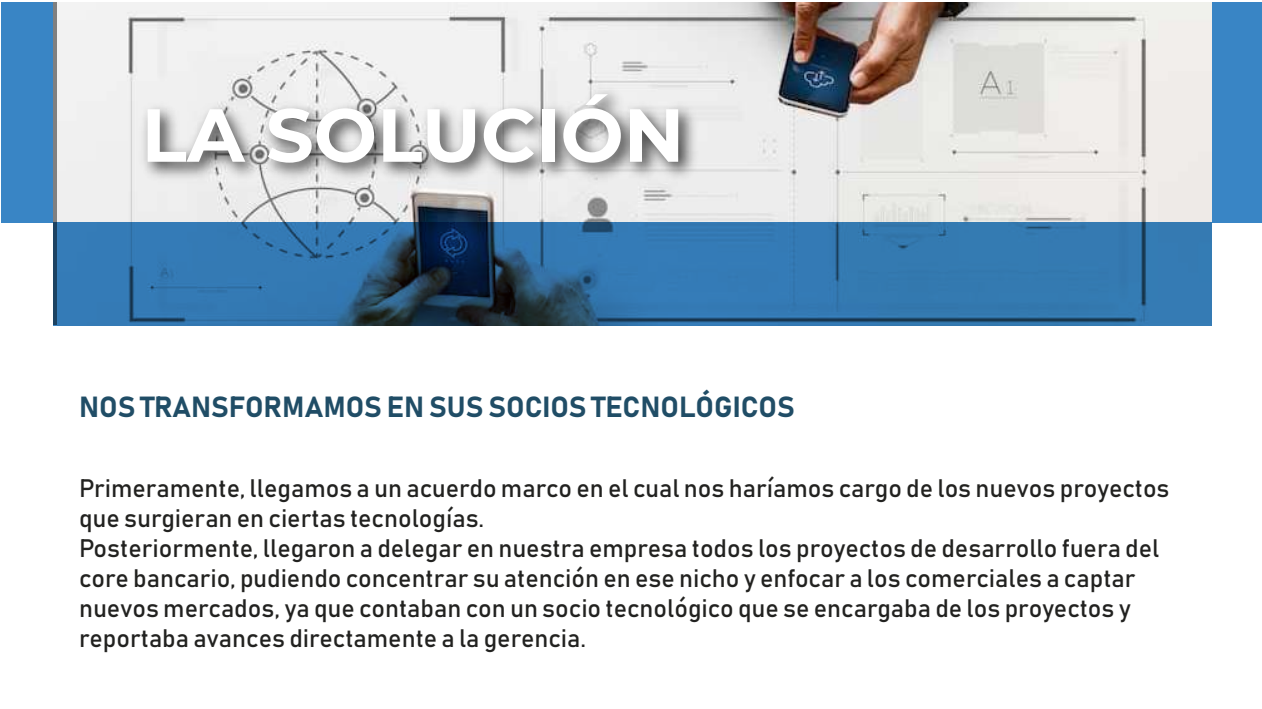
<style>
.page{position:relative;width:1262px;height:709px;background:#fff}
.page>*{position:absolute;margin:0;border:0;box-sizing:border-box;transform-origin:0 0}
.t1{font:700 75px "Montserrat";color:#fff}
.t2{font:28.75px "Bahnschrift";color:#204d66}
.t3{font:25px/30px "Bahnschrift";color:#222220}
</style>
<div class="page">
<div style="left:1px;top:2px;width:1260px;height:220px;background:#3985c5"></div>
<img style="left:57px;top:2px;width:1154px;height:220px">
<svg style="left:53px;top:222px;width:1158px;height:104px;background:#2f6d9f"></svg>
<img style="left:128px;top:81px;width:620px;height:169px">
<h1 class="t1" style="left:141px;top:81px;width:544px">LA SOLUCIÓN</h1>
<p class="t2" style="left:79px;top:389px;width:717px">NOS TRANSFORMAMOS EN SUS SOCIOS TECNOLÓGICOS</p>
<p class="t3" style="left:79px;top:472px;width:1092px">Primeramente, llegamos a un acuerdo marco en el cual nos haríamos cargo de los nuevos proyectos que surgieran en ciertas tecnologías.<br>Posteriormente, llegaron a delegar en nuestra empresa todos los proyectos de desarrollo fuera del core bancario, pudiendo concentrar su atención en ese nicho y enfocar a los comerciales a captar nuevos mercados, ya que contaban con un socio tecnológico que se encargaba de los proyectos y reportaba avances directamente a la gerencia.</p>
</div>
